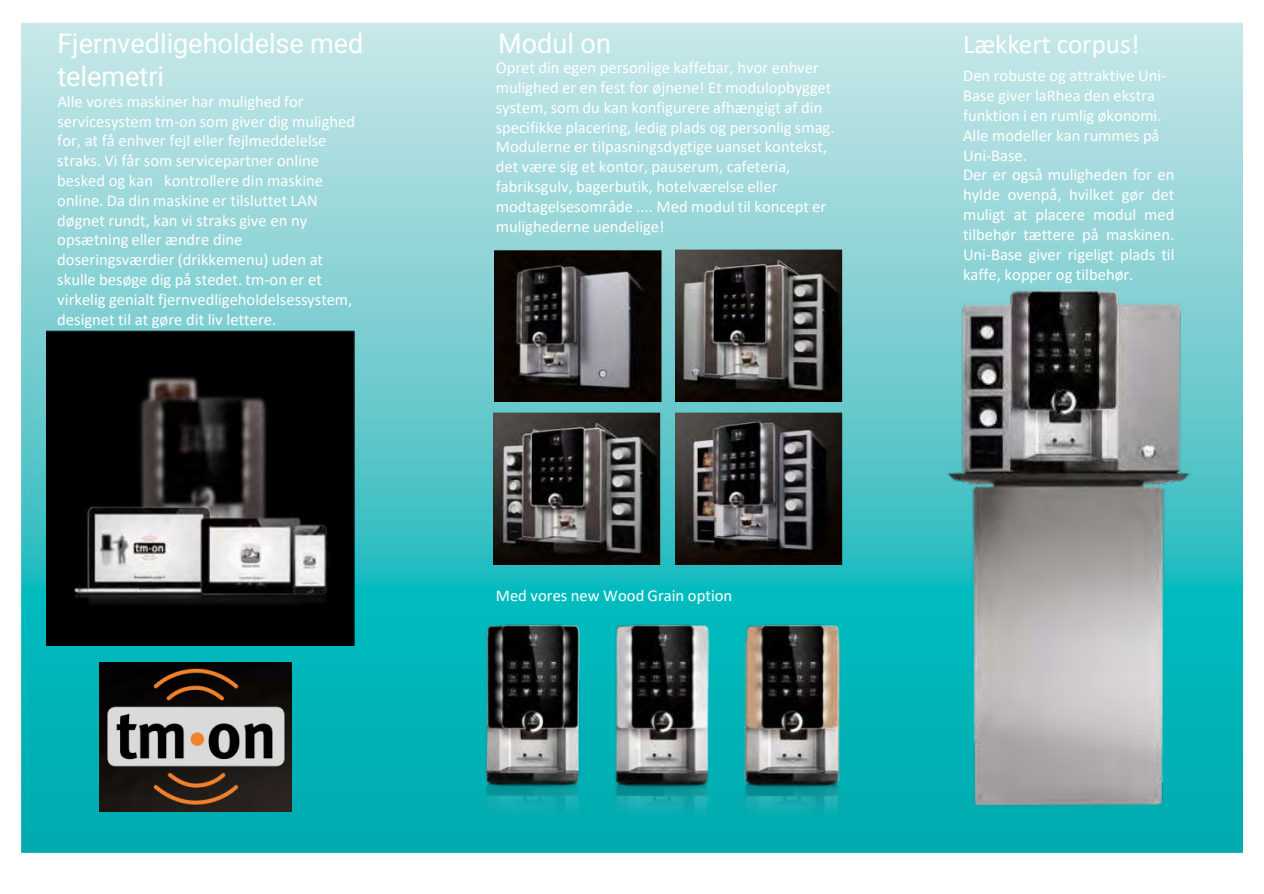
<style>
.page{position:relative;width:1264px;height:894px;background:#fff}
.page>*{position:absolute;margin:0;border:0;box-sizing:border-box;transform-origin:0 0}
.t1{font:27px/32.4px "Roboto";color:#fff}
.t2{font:27px "Calibri";color:#fff}
.t3{font:16.5px/19.8px "Calibri";color:#fff}
</style>
<div class="page">
<img style="left:21px;top:22px;width:1221px;height:829px">
<div style="left:100px;top:78px;width:126px;height:42px;background:#b6e2e3"></div>
<img style="left:46px;top:330px;width:308px;height:315px">
<img style="left:946px;top:284px;width:244px;height:527px">
<img style="left:99px;top:662px;width:192px;height:149px">
<img style="left:494px;top:250px;width:167px;height:152px">
<img style="left:494px;top:412px;width:166px;height:152px">
<img style="left:675px;top:412px;width:166px;height:152px">
<img style="left:675px;top:250px;width:166px;height:151px">
<img style="left:465px;top:607px;width:390px;height:210px">
<h1 class="t1" style="left:498px;top:29px;width:114px">Modul on</h1>
<p class="t3" style="left:495px;top:59px;width:340px">Opret din egen personlige kaffebar, hvor enhver mulighed er en fest for øjnene! Et modulopbygget system, som du kan konfigurere afhængigt af din specifikke placering, ledig plads og personlig smag.<br>Modulerne er tilpasningsdygtige uanset kontekst, det være sig et kontor, pauserum, cafeteria, fabriksgulv, bagerbutik, hotelværelse eller modtagelsesområde .... Med modul til koncept er mulighederne uendelige!</p>
<h1 class="t1" style="left:57px;top:30px;width:307px">Fjernvedligeholdelse med telemetri</h1>
<h1 class="t2" style="left:962px;top:34px;width:178px">Lækkert corpus!</h1>
<p class="t3" style="left:962px;top:67px;width:213px">Den robuste og attraktive Uni-<br>Base giver laRhea den ekstra funktion i en rumlig økonomi.<br>Alle modeller kan rummes på<br>Uni-Base.<br>Der er også muligheden for en hylde ovenpå, hvilket gør det muligt at placere modul med tilbehør tættere på maskinen.<br>Uni-Base giver rigeligt plads til kaffe, kopper og tilbehør.</p>
<p class="t3" style="left:57px;top:92px;width:299px">Alle vores maskiner har mulighed for servicesystem tm-on som giver dig mulighed for, at få enhver fejl eller fejlmeddelelse straks. Vi får som servicepartner online besked og kan kontrollere din maskine online. Da din maskine er tilsluttet LAN døgnet rundt, kan vi straks give en ny opsætning eller ændre dine doseringsværdier (drikkemenu) uden at skulle besøge dig på stedet. tm-on er et virkelig genialt fjernvedligeholdelsessystem, designet til at gøre dit liv lettere.</p>
<p class="t3" style="left:495px;top:586px;width:238px">Med vores new Wood Grain option</p>
</div>
